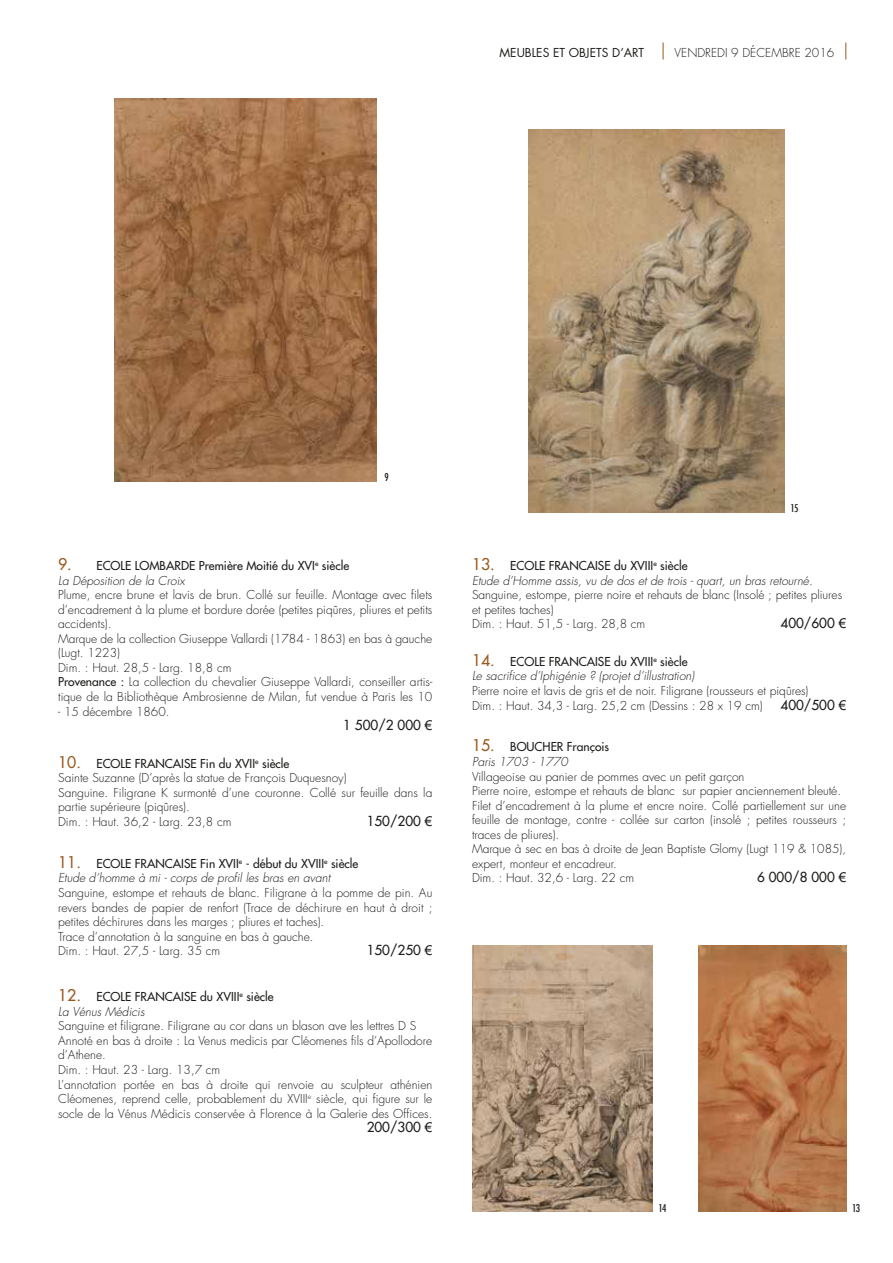
<style>
.page{position:relative;width:893px;height:1263px;background:#fff}
.page>*{position:absolute;margin:0;border:0;box-sizing:border-box;transform-origin:0 0}
.t1{font:13.5px "Futura";color:#1d1d1b}
.t2{font:300 12px/14.5px "Futura";color:#1d1d1b}
.t3{font:italic 300 12px/14.5px "Futura";color:#1d1d1b}
.t4{font:12px/14.5px "Futura";color:#1d1d1b}
.t5{font:12px "Futura";color:#1d1d1b}
.t6{font:500 condensed 10.5px "Futura";color:#1d1d1b}
.s1{font-size:15.75px;color:#9b591f}
.s2{font-weight:300;font-style:italic}
.s3{font-weight:400}
.s4{font-family:"Arial"}
.s5{font-weight:400;font-size:15.75px;color:#9b591f}
.s6{font-weight:400;font-style:normal;font-size:15.75px;color:#9b591f}
.s7{font-weight:400;font-style:normal}
</style>
<div class="page">
<svg style="left:663px;top:43px;width:1px;height:17px"></svg>
<svg style="left:845px;top:43px;width:1px;height:17px"></svg>
<img style="left:699px;top:945px;width:147px;height:267px">
<img style="left:472px;top:945px;width:180px;height:267px">
<img style="left:114px;top:99px;width:262px;height:382px">
<img style="left:529px;top:130px;width:255px;height:382px">
<p class="t5" style="left:500px;top:44px;width:146px">MEUBLES ET OBJETS D’ART</p>
<p class="t2" style="left:675px;top:45px;width:161px">VENDREDI 9 DÉCEMBRE 2016</p>
<p class="t6" style="left:384px;top:470px;width:6px">9</p>
<p class="t4" style="left:58px;top:558px;width:293px"><span class="s1">9.</span> ECOLE LOMBARDE Première Moitié du XVI<sup>e</sup> siècle<br><span class="s2">La Déposition de la Croix</span></p>
<p class="t2" style="left:58px;top:588px;width:376px">Plume, encre brune et lavis de brun. Collé sur feuille. Montage avec filets d’encadrement à la plume et bordure dorée (petites piqûres, pliures et petits accidents).<br>Marque de la collection Giuseppe Vallardi (1784 - 1863) en bas à gauche (Lugt. 1223)<br>Dim. : Haut. 28,5 - Larg. 18,8 cm<br><span class="s3">Provenance :</span> La collection du chevalier Giuseppe Vallardi, conseiller artis&shy;tique de la Bibliothèque Ambrosienne de Milan, fut vendue à Paris les 10</p>
<p class="t2" style="left:58px;top:704px;width:113px">- 15 décembre 1860.</p>
<p class="t1" style="left:343px;top:716px;width:91px">1 500/2 000 <span class="s4">€</span></p>
<p class="t2" style="left:58px;top:756px;width:376px"><span class="s5">10.</span> <span class="s3">ECOLE FRANCAISE Fin du XVII</span><sup>e</sup> <span class="s3">siècle<br></span>Sainte Suzanne (D’après la statue de François Duquesnoy)<br>Sanguine. Filigrane K surmonté d’une couronne. Collé sur feuille dans la partie supérieure (piqûres).<br>Dim. : Haut. 36,2 - Larg. 23,8 cm</p>
<p class="t1" style="left:367px;top:812px;width:67px">150/200 <span class="s4">€</span></p>
<p class="t3" style="left:58px;top:856px;width:302px"><span class="s6">11.</span> <span class="s7">ECOLE FRANCAISE Fin XVII</span><sup>e</sup> <span class="s7">- début du XVIII</span><sup>e</sup> <span class="s7">siècle<br></span>Etude d’homme à mi - corps de profil les bras en avant</p>
<p class="t2" style="left:58px;top:885px;width:376px">Sanguine, estompe et rehauts de blanc. Filigrane à la pomme de pin. Au revers bandes de papier de renfort (Trace de déchirure en haut à droit ; petites déchirures dans les marges ; pliures et taches).<br>Trace d’annotation à la sanguine en bas à gauche.<br>Dim. : Haut. 27,5 - Larg. 35 cm</p>
<p class="t1" style="left:367px;top:941px;width:67px">150/250 <span class="s4">€</span></p>
<p class="t4" style="left:58px;top:989px;width:217px"><span class="s1">12.</span> ECOLE FRANCAISE du XVIII<sup>e</sup> siècle<br><span class="s2">La Vénus Médicis</span></p>
<p class="t2" style="left:58px;top:1019px;width:376px">Sanguine et filigrane. Filigrane au cor dans un blason ave les lettres D S Annoté en bas à droite : La Venus medicis par Cléomenes fils d’Apollodore d’Athene.<br>Dim. : Haut. 23 - Larg. 13,7 cm<br>L’annotation portée en bas à droite qui renvoie au sculpteur athénien Cléomenes, reprend celle, probablement du XVIII<sup>e</sup> siècle, qui figure sur le socle de la Vénus Médicis conservée à Florence à la Galerie des Offices.</p>
<p class="t1" style="left:367px;top:1118px;width:67px">200/300 <span class="s4">€</span></p>
<p class="t6" style="left:790px;top:502px;width:10px">15</p>
<p class="t3" style="left:472px;top:559px;width:342px"><span class="s6">13.</span> <span class="s7">ECOLE FRANCAISE du XVIII</span><sup>e</sup> <span class="s7">siècle<br></span>Etude d’Homme assis, vu de dos et de trois - quart, un bras retourné.</p>
<p class="t2" style="left:472px;top:588px;width:372px">Sanguine, estompe, pierre noire et rehauts de blanc (Insolé ; petites pliures et petites taches)<br>Dim. : Haut. 51,5 - Larg. 28,8 cm</p>
<p class="t1" style="left:780px;top:614px;width:67px">400/600 <span class="s4">€</span></p>
<p class="t3" style="left:472px;top:654px;width:224px"><span class="s6">14.</span> <span class="s7">ECOLE FRANCAISE du XVIII</span><sup>e</sup> <span class="s7">siècle<br></span>Le sacrifice d’Iphigénie ? (projet d’illustration)</p>
<p class="t2" style="left:472px;top:683px;width:338px">Pierre noire et lavis de gris et de noir. Filigrane (rousseurs et piqûres)<br>Dim. : Haut. 34,3 - Larg. 25,2 cm (Dessins : 28 x 19 cm)</p>
<p class="t1" style="left:780px;top:696px;width:67px">400/500 <span class="s4">€</span></p>
<p class="t4" style="left:472px;top:740px;width:139px"><span class="s1">15.</span> BOUCHER François<br><span class="s2">Paris 1703 - 1770</span></p>
<p class="t2" style="left:472px;top:769px;width:376px">Villageoise au panier de pommes avec un petit garçon<br>Pierre noire, estompe et rehauts de blanc sur papier anciennement bleuté.<br>Filet d’encadrement à la plume et encre noire. Collé partiellement sur une feuille de montage, contre - collée sur carton (insolé ; petites rousseurs ; traces de pliures).<br>Marque à sec en bas à droite de Jean Baptiste Glomy (Lugt 119 &amp; 1085), expert, monteur et encadreur.<br>Dim. : Haut. 32,6 - Larg. 22 cm</p>
<p class="t1" style="left:757px;top:869px;width:91px">6 000/8 000 <span class="s4">€</span></p>
<p class="t6" style="left:658px;top:1201px;width:10px">14</p>
<p class="t6" style="left:852px;top:1201px;width:10px">13</p>
</div>
